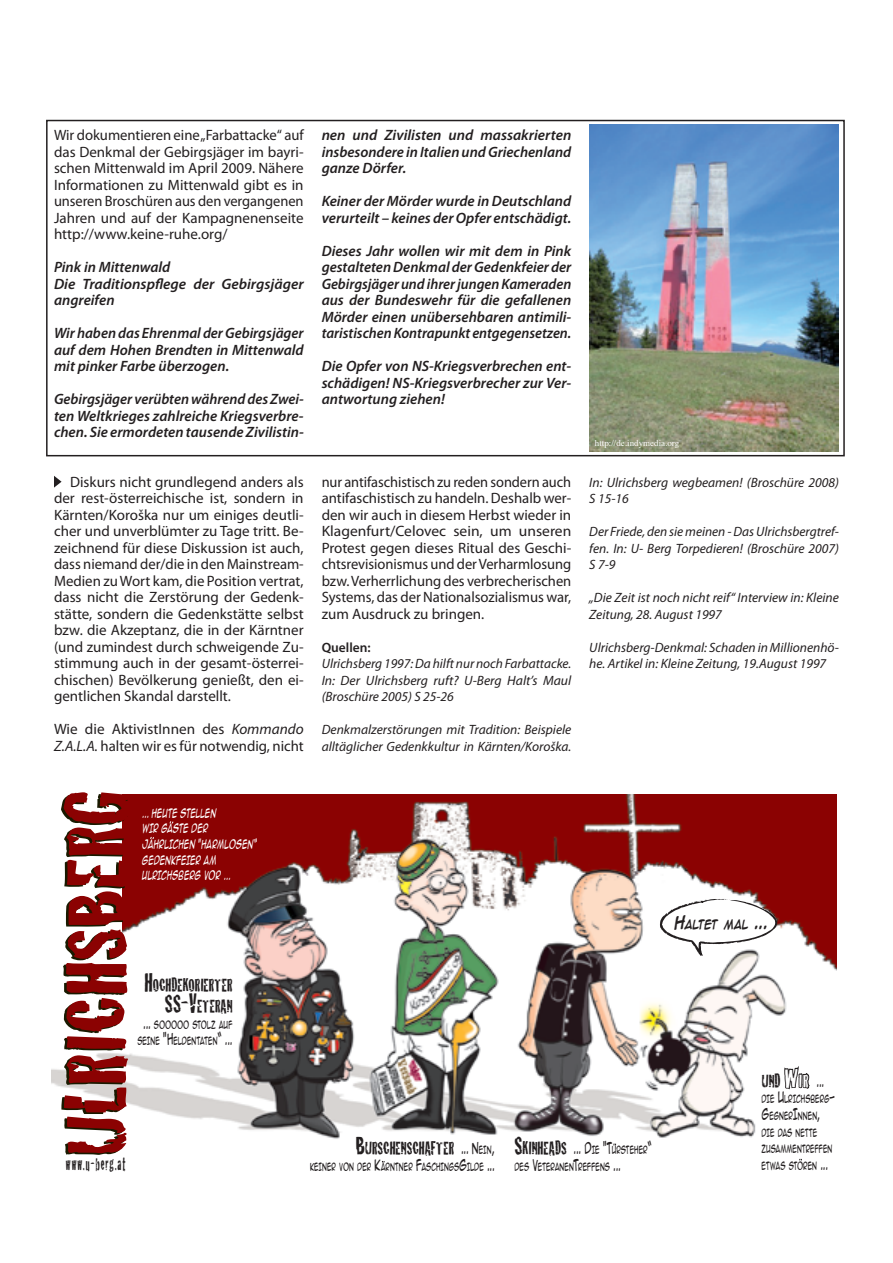
<style>
.page{position:relative;width:893px;height:1263px;background:#fff}
.page>*{position:absolute;margin:0;border:0;box-sizing:border-box;transform-origin:0 0}
.t1{font:89.25px "Cracked";color:#8b0202}
.t2{font:19.05px/21.5px "Cracked";color:#231f20;text-align:right;scale:.8 1}
.t3{font:19.05px "Cracked";color:#231f20;scale:.57 1}
.t4{font:15px/16.5px "Myriad Pro";color:#231f20;text-align:justify}
.t5{font:italic 600 15px/16.5px "Myriad Pro";color:#231f20;text-align:justify}
.t6{font:15px/16.5px "Myriad Pro";color:#231f20;text-align:justify;scale:.96 1}
.t7{font:italic 13.5px/16.5px "Myriad Pro";color:#231f20}
.t8{font:600 13.5px "Myriad Pro";color:#231f20}
.t9{font:italic 11.7px/15.6px "Anime Ace";letter-spacing:.01em;color:#fff;scale:.6 1}
.t10{font:700 10.95px "Anime Ace";letter-spacing:-.06em;color:#231f20;scale:.8 1}
.t11{font:10.2px/16.5px "Anime Ace";letter-spacing:-.015em;color:#231f20;scale:.6 1}
.t12{font:9px "Times";color:#fff}
.s1{font-style:italic}
.s2{font-size:27.3px}
.s3{font-size:14.7px}
.s4{font-size:15.6px}
.s5{font-size:23.4px}
.s6{font-family:"Anime Ace";font-size:14.7px}
.s7{font-family:"Anime Ace";font-size:10.2px}
.s8{font-family:"Cracked";font-size:27.3px}
.s9{font-family:"Cracked";font-size:19.05px}
.s10{font-family:"Cracked";font-size:23.4px}
.s11{font-size:27.3px;color:#fff}
.s12{color:#fff}
</style>
<div class="page">
<div style="left:46px;top:120px;width:799px;height:336px;border:2px solid #231f20"></div>
<img style="left:589px;top:125px;width:250px;height:326px">
<svg style="left:54px;top:476px;width:8px;height:12px"></svg>
<img style="left:122px;top:795px;width:715px;height:344px">
<img style="left:52px;top:1008px;width:119px;height:131px">
<svg style="left:659px;top:898px;width:119px;height:59px"></svg>
<svg style="left:169px;top:820px;width:5px;height:5px"></svg>
<svg style="left:150px;top:836px;width:5px;height:4px"></svg>
<svg style="left:783px;top:1065px;width:27px;height:31px"></svg>
<p class="t4" style="left:54px;top:127px;width:251px">Wir dokumentieren eine „Farbattacke“ auf das Denkmal der Gebirgsjäger im bayri&shy;schen Mittenwald im April 2009. Nähere Informationen zu Mittenwald gibt es in unseren Broschüren aus den vergangenen Jahren und auf der Kampagnenenseite http://www.keine-ruhe.org/</p>
<p class="t5" style="left:54px;top:258px;width:251px;text-align:left">Pink in Mittenwald<br>Die Traditionspflege der Gebirgsjäger angreifen</p>
<p class="t5" style="left:54px;top:324px;width:251px">Wir haben das Ehrenmal der Gebirgsjäger auf dem Hohen Brendten in Mittenwald mit pinker Farbe überzogen.</p>
<p class="t5" style="left:54px;top:390px;width:251px">Gebirgsjäger verübten während des Zwei&shy;ten Weltkrieges zahlreiche Kriegsverbre&shy;chen. Sie ermordeten tausende Zivilistin-</p>
<p class="t4" style="left:54px;top:473px;width:251px;text-indent:16px">Diskurs nicht grundlegend anders als der rest-österreichische ist, sondern in Kärnten/Koroška nur um einiges deutli&shy;cher und unverblümter zu Tage tritt. Be&shy;zeichnend für diese Diskussion ist auch, dass niemand der/die in den Mainstream-Medien zu Wort kam, die Position vertrat, dass nicht die Zerstörung der Gedenk&shy;stätte, sondern die Gedenkstätte selbst bzw. die Akzeptanz, die in der Kärntner (und zumindest durch schweigende Zu&shy;stimmung auch in der gesamt-österrei&shy;chischen) Bevölkerung genießt, den ei&shy;gentlichen Skandal darstellt.</p>
<p class="t4" style="left:54px;top:721px;width:251px">Wie die AktivistInnen des <span class="s1">Kommando<br>Z.A.L.A.</span> halten wir es für notwendig, nicht</p>
<p class="t5" style="left:322px;top:126px;width:251px">nen und Zivilisten und massakrierten insbesondere in Italien und Griechenland ganze Dörfer.</p>
<p class="t5" style="left:322px;top:192px;width:251px">Keiner der Mörder wurde in Deutschland verurteilt – keines der Opfer entschädigt.</p>
<p class="t5" style="left:322px;top:242px;width:251px">Dieses Jahr wollen wir mit dem in Pink gestalteten Denkmal der Gedenkfeier der Gebirgsjäger und ihrer jungen Kameraden aus der Bundeswehr für die gefallenen Mörder einen unübersehbaren antimili&shy;taristischen Kontrapunkt entgegensetzen.</p>
<p class="t5" style="left:322px;top:357px;width:251px">Die Opfer von NS-Kriegsverbrechen ent&shy;schädigen! NS-Kriegsverbrecher zur Ver&shy;antwortung ziehen!</p>
<p class="t6" style="left:322px;top:473px;width:262px">nur antifaschistisch zu reden sondern auch antifaschistisch zu handeln. Deshalb wer&shy;den wir auch in diesem Herbst wieder in Klagenfurt/Celovec sein, um unseren Protest gegen dieses Ritual des Geschi&shy;chtsrevisionismus und der Verharmlosung bzw. Verherrlichung des verbrecherischen Systems, das der Nationalsozialismus war, zum Ausdruck zu bringen.</p>
<p class="t8" style="left:322px;top:639px;width:51px">Quellen:</p>
<p class="t7" style="left:322px;top:655px;width:251px;text-align:justify">Ulrichsberg 1997: Da hilft nur noch Farbattacke.<br>In: Der Ulrichsberg ruft? U-Berg Halt’s Maul (Broschüre 2005) S 25-26</p>
<p class="t7" style="left:322px;top:721px;width:251px">Denkmalzerstörungen mit Tradition: Beispiele alltäglicher Gedenkkultur in Kärnten/Koroška.</p>
<p class="t12" style="left:595px;top:434px;width:86px">http://de.indymedia.org</p>
<p class="t7" style="left:589px;top:474px;width:251px">In: Ulrichsberg wegbeamen! (Broschüre 2008)<br>S 15-16</p>
<p class="t7" style="left:589px;top:523px;width:251px;text-align:justify">Der Friede, den sie meinen - Das Ulrichsbergtref&shy;fen. In: U- Berg Torpedieren! (Broschüre 2007)<br>S 7-9</p>
<p class="t7" style="left:589px;top:589px;width:251px">„Die Zeit ist noch nicht reif“ Interview in: Kleine<br>Zeitung, 28. August 1997</p>
<p class="t7" style="left:589px;top:639px;width:251px">Ulrichsberg-Denkmal: Schaden in Millionenhö&shy;he. Artikel in: Kleine Zeitung, 19.August 1997</p>
<h1 class="t1" style="left:55px;top:1157px;width:369px;rotate:-90deg">!"#$%&amp;'()#*</h1>
<p class="t9" style="left:142px;top:806px;width:193px">... HEUTE STELLEN<br>WIR GASTE DER<br>JAHRLICHEN "HARMLOSEN“<br>GEDENKFEIER AM<br>ULRICHSBERG VOR ...</p>
<p class="t2" style="left:144px;top:973px;width:112px"><span class="s2">!</span>"#!$%&amp;"'(%')%' <span class="s2">++,-</span>%)%'./</p>
<p class="t11" style="left:137px;top:1016px;width:160px;text-align:center"><span class="s3">...</span> SOOOOO STOLZ AUF<br>SEINE <span class="s3">"H</span>ELDENTATEN<span class="s3">“ ...</span></p>
<p class="t3" style="left:66px;top:1155px;width:106px">+++,-./012,34</p>
<p class="t10" style="left:674px;top:918px;width:119px"><span class="s4">H</span>ALTET MAL <span class="s4">...</span></p>
<p class="t2" style="left:356px;top:1137px;width:175px"><span class="s2">0</span>1'+#!%/+#!.2)%'<span class="s5">**</span><span class="s6">... N</span><span class="s7">EIN</span><span class="s6">,</span></p>
<p class="t11" style="left:310px;top:1159px;width:309px">KEINER VON DER <span class="s3">K</span>ARNTNER <span class="s3">F</span>ASCHINGS<span class="s3">G</span>ILDE <span class="s3">...</span></p>
<p class="t11" style="left:514px;top:1142px;width:230px"><span class="s8">+</span><span class="s9">&amp;(/!%.$+</span><span class="s10">**</span><span class="s3">... D</span>IE <span class="s3">"T</span>URSTEHER<span class="s3">“<br></span>DES <span class="s3">V</span>ETERANEN<span class="s3">T</span>REFFENS <span class="s3">...</span></p>
<p class="t2" style="left:762px;top:1069px;width:80px">1/$ <span class="s11">3</span><span class="s12">('</span><span class="s5">**</span><span class="s6">...</span></p>
<p class="t11" style="left:762px;top:1091px;width:124px">DIE <span class="s3">U</span>LRICHSBERG<span class="s3">‐<br>G</span>EGNER<span class="s3">I</span>NNEN<span class="s3">,<br></span>DIE DAS NETTE<br>ZUSAMMENTREFFEN<br>ETWAS STOREN <span class="s3">...</span></p>
</div>
